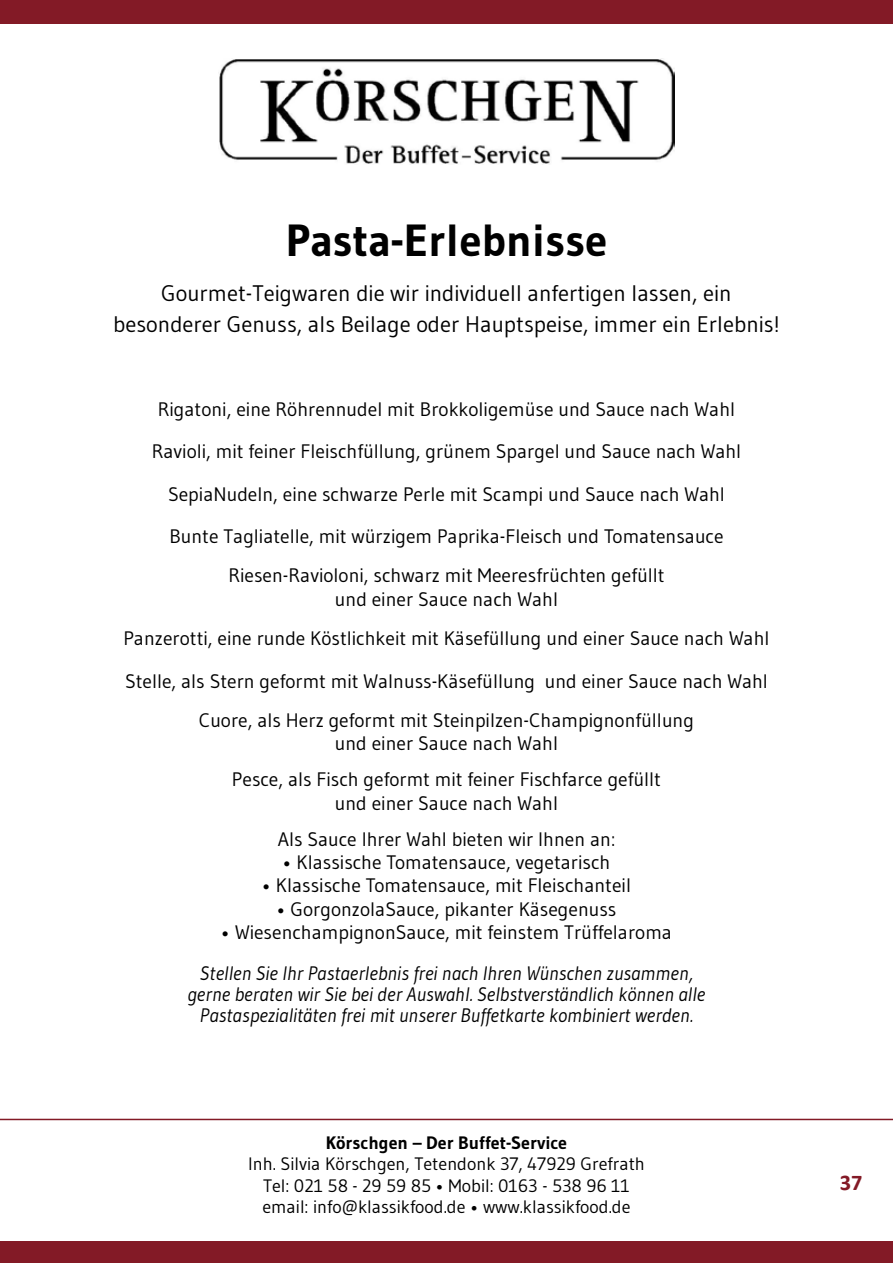
<style>
.page{position:relative;width:893px;height:1263px;background:#fff}
.page>*{position:absolute;margin:0;border:0;box-sizing:border-box;transform-origin:0 0}
.t1{font:700 45px "Gudea";color:#000}
.t2{font:22.5px/31.5px "Gudea";color:#000;text-align:center}
.t3{font:700 22.5px "Calibri";color:#831a26}
.t4{font:19.5px/42.5px "Gudea";color:#000;text-align:center}
.t5{font:italic 19.5px/21px "Gudea";color:#000;text-align:center}
.t6{font:18px/21.6px "Gudea";color:#000;text-align:center}
.t7{font:700 18px "Gudea";color:#000}
</style>
<div class="page">
<img style="left:219px;top:58px;width:455px;height:106px">
<div style="left:0;top:0;width:893px;height:23px;background:#831a26"></div>
<div style="left:0;top:1242px;width:893px;height:21px;background:#831a26"></div>
<hr style="left:0;top:1119px;width:893px;height:1px;background:#831a26">
<h1 class="t1" style="left:286px;top:213px;width:323px">Pasta-Erlebnisse</h1>
<p class="t2" style="left:113px;top:277px;width:668px">Gourmet-Teigwaren die wir individuell anfertigen lassen, ein besonderer Genuss, als Beilage oder Hauptspeise, immer ein Erlebnis!</p>
<p class="t4" style="left:152px;top:387px;width:591px">Rigatoni, eine Röhrennudel mit Brokkoligemüse und Sauce nach Wahl Ravioli, mit feiner Fleischfüllung, grünem Spargel und Sauce nach Wahl SepiaNudeln, eine schwarze Perle mit Scampi und Sauce nach Wahl Bunte Tagliatelle, mit würzigem Paprika-Fleisch und Tomatensauce</p>
<p class="t4" style="left:228px;top:564px;width:438px;line-height:23.4px">Riesen-Ravioloni, schwarz mit Meeresfrüchten gefüllt und einer Sauce nach Wahl</p>
<p class="t4" style="left:123px;top:617px;width:648px;text-align:left">Panzerotti, eine runde Köstlichkeit mit Käsefüllung und einer Sauce nach Wahl<br>Stelle, als Stern geformt mit Walnuss-Käsefüllung und einer Sauce nach Wahl</p>
<p class="t4" style="left:199px;top:708px;width:496px;line-height:23.4px">Cuore, als Herz geformt mit Steinpilzen-Champignonfüllung und einer Sauce nach Wahl</p>
<p class="t4" style="left:232px;top:767px;width:431px;line-height:23.4px">Pesce, als Fisch geformt mit feiner Fischfarce gefüllt und einer Sauce nach Wahl</p>
<p class="t4" style="left:278px;top:817px;width:339px">Als Sauce Ihrer Wahl bieten wir Ihnen an:</p>
<p class="t4" style="left:283px;top:841px;width:329px">• Klassische Tomatensauce, vegetarisch</p>
<p class="t4" style="left:262px;top:864px;width:371px">• Klassische Tomatensauce, mit Fleischanteil</p>
<p class="t4" style="left:276px;top:887px;width:341px">• GorgonzolaSauce, pikanter Käsegenuss</p>
<p class="t4" style="left:221px;top:911px;width:452px">• WiesenchampignonSauce, mit feinstem Trüffelaroma</p>
<p class="t5" style="left:187px;top:962px;width:520px">Stellen Sie Ihr Pastaerlebnis frei nach Ihren Wünschen zusammen, gerne beraten wir Sie bei der Auswahl. Selbstverständlich können alle<br>Pastaspezialitäten frei mit unserer Buffetkarte kombiniert werden.</p>
<p class="t7" style="left:326px;top:1131px;width:243px">Körschgen – Der Buffet-Service</p>
<p class="t6" style="left:248px;top:1153px;width:398px">Inh. Silvia Körschgen, Tetendonk 37, 47929 Grefrath<br>Tel: 021 58 - 29 59 85 • Mobil: 0163 - 538 96 11 email: info@klassikfood.de • www.klassikfood.de</p>
<p class="t3" style="left:840px;top:1168px;width:24px">37</p>
</div>
